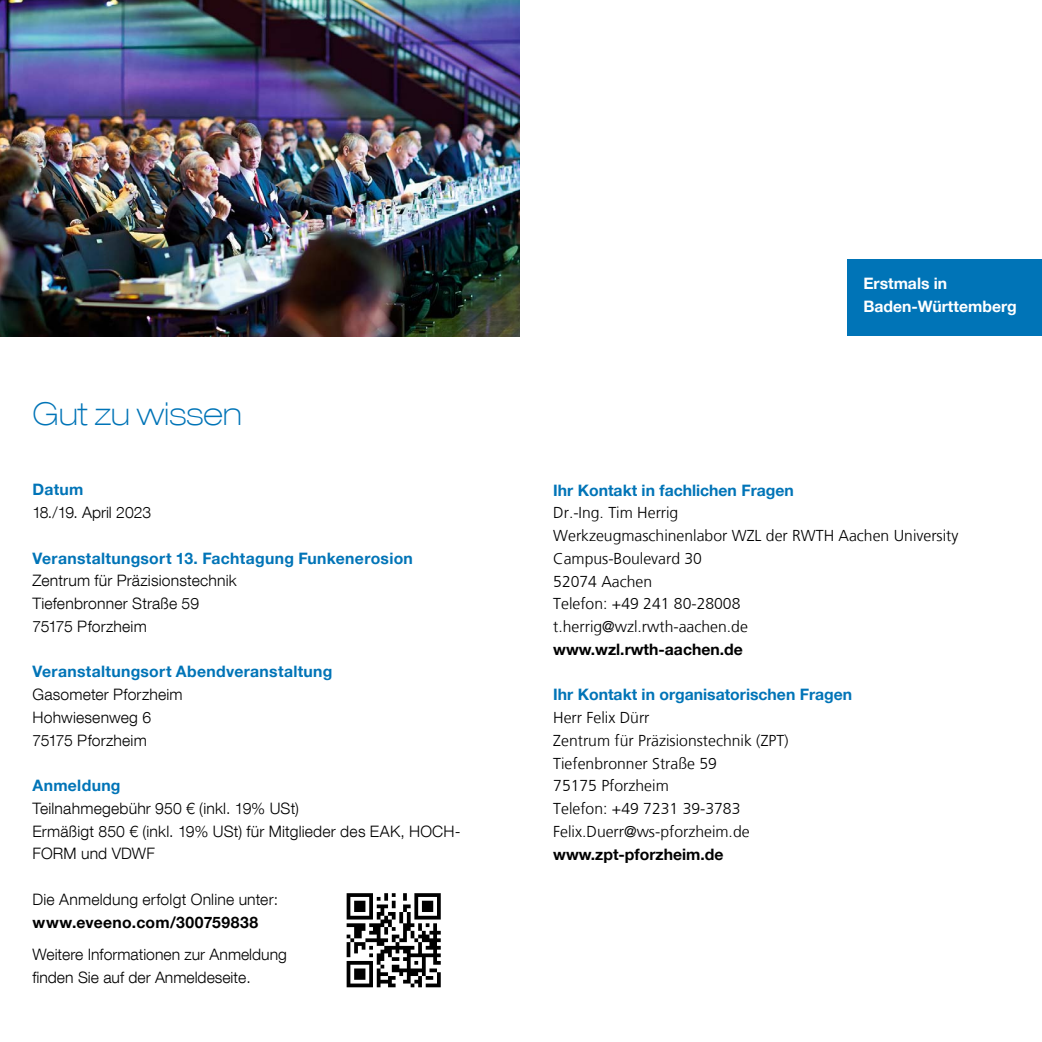
<style>
.page{position:relative;width:1042px;height:1042px;background:#fff}
.page>*{position:absolute;margin:0;border:0;box-sizing:border-box;transform-origin:0 0}
.t1{font:100 expanded 31.5px "Helvetica Neue LT Com";color:#0074b7}
.t2{font:300 15.75px/22.8px "Helvetica Neue LT Com";letter-spacing:.01em;color:#000}
.t3{font:300 15.75px/22.8px "Frutiger LT";color:#000}
.t4{font:700 15.75px "Helvetica Neue LT Pro";letter-spacing:.015em;color:#0074b7}
.t5{font:700 15.75px "Helvetica Neue LT Pro";color:#000}
.t6{font:700 15.75px/22.8px "Helvetica Neue LT Pro";color:#fff}
.t7{font:700 15.75px "Helvetica Neue LT Pro";letter-spacing:.02em;color:#000}
</style>
<div class="page">
<img style="left:0;top:0;width:520px;height:336px">
<svg style="left:347px;top:893px;width:94px;height:94px"></svg>
<div style="left:847px;top:259px;width:195px;height:77px;background:#0074b7"></div>
<h1 class="t1" style="left:32px;top:395px;width:211px">Gut zu wissen</h1>
<p class="t4" style="left:32px;top:480px;width:53px">Datum</p>
<p class="t2" style="left:32px;top:501px;width:120px">18./19. April 2023</p>
<p class="t4" style="left:32px;top:548px;width:382px">Veranstaltungsort 13. Fachtagung Funkenerosion</p>
<p class="t2" style="left:32px;top:569px;width:206px">Zentrum für Präzisionstechnik<br>Tiefenbronner Straße 59<br>75175 Pforzheim</p>
<p class="t4" style="left:32px;top:662px;width:301px">Veranstaltungsort Abendveranstaltung</p>
<p class="t2" style="left:32px;top:683px;width:152px">Gasometer Pforzheim<br>Hohwiesenweg 6<br>75175 Pforzheim</p>
<p class="t4" style="left:32px;top:776px;width:90px">Anmeldung</p>
<p class="t2" style="left:32px;top:796px;width:429px">Teilnahmegebühr 950 € (inkl. 19% USt)<br>Ermäßigt 850 € (inkl. 19% USt) für Mitglieder des EAK, HOCH-<br>FORM und VDWF</p>
<p class="t2" style="left:32px;top:887px;width:247px">Die Anmeldung erfolgt Online unter:</p>
<p class="t7" style="left:32px;top:912px;width:227px">www.eveeno.com/300759838</p>
<p class="t2" style="left:32px;top:943px;width:256px">Weitere Informationen zur Anmeldung finden Sie auf der Anmeldeseite.</p>
<p class="t6" style="left:863px;top:272px;width:155px">Erstmals in<br>Baden-Württemberg</p>
<p class="t4" style="left:553px;top:480px;width:242px">Ihr Kontakt in fachlichen Fragen</p>
<p class="t3" style="left:553px;top:502px;width:407px">Dr.-Ing. Tim Herrig<br>Werkzeugmaschinenlabor WZL der RWTH Aachen University<br>Campus-Boulevard 30<br>52074 Aachen<br>Telefon: +49 241 80-28008<br>t.herrig@wzl.rwth-aachen.de</p>
<p class="t5" style="left:553px;top:639px;width:191px">www.wzl.rwth-aachen.de</p>
<p class="t4" style="left:553px;top:685px;width:300px">Ihr Kontakt in organisatorischen Fragen</p>
<p class="t3" style="left:553px;top:706px;width:237px">Herr Felix Dürr<br>Zentrum für Präzisionstechnik (ZPT)<br>Tiefenbronner Straße 59<br>75175 Pforzheim<br>Telefon: +49 7231 39-3783<br>Felix.Duerr@ws-pforzheim.de</p>
<p class="t5" style="left:553px;top:844px;width:172px">www.zpt-pforzheim.de</p>
</div>
